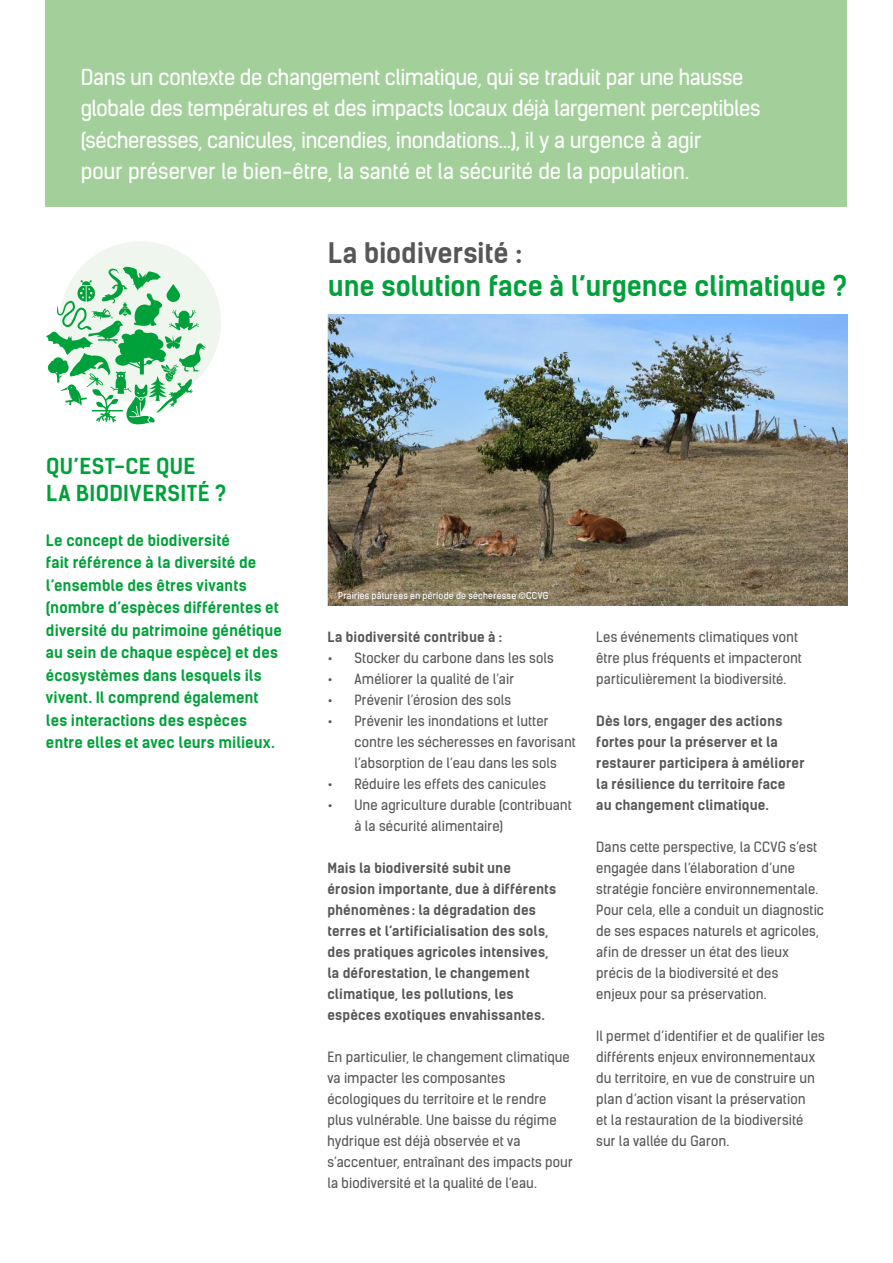
<style>
.page{position:relative;width:893px;height:1263px;background:#fff}
.page>*{position:absolute;margin:0;border:0;box-sizing:border-box;transform-origin:0 0}
.t1{font:700 27px/33px "Kelson Sans";letter-spacing:-.005em;color:#00a13a}
.t2{font:21px/31.5px "Kelson Sans";letter-spacing:-.015em;color:#fff}
.t3{font:700 21px/27px "Kelson Sans";letter-spacing:.02em;color:#00a13a}
.t4{font:700 15px/22.5px "Kelson Sans";letter-spacing:.005em;color:#00a13a}
.t5{font:13.5px/21px "Kelson Sans";letter-spacing:.01em;color:#575756}
.t6{font:700 13.5px/21px "Kelson Sans";letter-spacing:.01em;color:#575756}
.t7{font:9px "Kelson Sans";letter-spacing:.025em;color:#fff}
.s1{color:#575756}
</style>
<div class="page">
<div style="left:46px;top:0;width:801px;height:206px;background:#a3cf9a"></div>
<div style="left:60px;top:241px;width:161px;height:162px;background:#eef6ed;border-radius:50%"></div>
<img style="left:327px;top:315px;width:520px;height:291px">
<svg style="left:46px;top:267px;width:160px;height:157px"></svg>
<p class="t2" style="left:81px;top:61px;width:681px">Dans un contexte de changement climatique, qui se traduit par une hausse globale des températures et des impacts locaux déjà largement perceptibles (sécheresses, canicules, incendies, inondations…), il y a urgence à agir<br>pour préserver le bien-être, la santé et la sécurité de la population.</p>
<p class="t1" style="left:328px;top:236px;width:521px"><span class="s1">La biodiversité :<br></span>une solution face à l’urgence climatique ?</p>
<p class="t3" style="left:46px;top:453px;width:182px">QU’EST-CE QUE<br>LA BIODIVERSITÉ ?</p>
<p class="t4" style="left:46px;top:529px;width:237px">Le concept de biodiversité<br>fait référence à la diversité de l’ensemble des êtres vivants (nombre d’espèces différentes et diversité du patrimoine génétique au sein de chaque espèce) et des écosystèmes dans lesquels ils vivent. Il comprend également les interactions des espèces entre elles et avec leurs milieux.</p>
<p class="t7" style="left:338px;top:590px;width:211px">Prairies pâturées en période de sécheresse ©CCVG</p>
<p class="t6" style="left:327px;top:627px;width:176px">La biodiversité contribue à :</p>
<p class="t5" style="left:327px;top:648px;width:228px">• Stocker du carbone dans les sols</p>
<p class="t5" style="left:327px;top:669px;width:188px">• Améliorer la qualité de l’air</p>
<p class="t5" style="left:327px;top:690px;width:185px">• Prévenir l’érosion des sols</p>
<p class="t5" style="left:354px;top:711px;width:223px;text-indent:-27px">• Prévenir les inondations et lutter contre les sécheresses en favorisant l’absorption de l’eau dans les sols</p>
<p class="t5" style="left:327px;top:774px;width:220px">• Réduire les effets des canicules</p>
<p class="t5" style="left:354px;top:795px;width:219px;text-indent:-27px">• Une agriculture durable (contribuant à la sécurité alimentaire)</p>
<p class="t6" style="left:327px;top:858px;width:230px">Mais la biodiversité subit une érosion importante, due à différents phénomènes: la dégradation des terres et l’artificialisation des sols, des pratiques agricoles intensives, la déforestation, le changement climatique, les pollutions, les espèces exotiques envahissantes.</p>
<p class="t5" style="left:327px;top:1047px;width:247px">En particulier, le changement climatique va impacter les composantes écologiques du territoire et le rendre plus vulnérable. Une baisse du régime hydrique est déjà observée et va s’accentuer, entraînant des impacts pour la biodiversité et la qualité de l’eau.</p>
<p class="t5" style="left:596px;top:627px;width:207px">Les événements climatiques vont être plus fréquents et impacteront particulièrement la biodiversité.</p>
<p class="t6" style="left:596px;top:711px;width:210px">Dès lors, engager des actions fortes pour la préserver et la restaurer participera à améliorer la résilience du territoire face<br>au changement climatique.</p>
<p class="t5" style="left:596px;top:837px;width:229px">Dans cette perspective, la CCVG s’est engagée dans l’élaboration d’une stratégie foncière environnementale.<br>Pour cela, elle a conduit un diagnostic de ses espaces naturels et agricoles, afin de dresser un état des lieux précis de la biodiversité et des<br>enjeux pour sa préservation.</p>
<p class="t5" style="left:596px;top:1026px;width:230px">Il permet d’identifier et de qualifier les différents enjeux environnementaux du territoire, en vue de construire un plan d’action visant la préservation<br>et la restauration de la biodiversité sur la vallée du Garon.</p>
</div>
